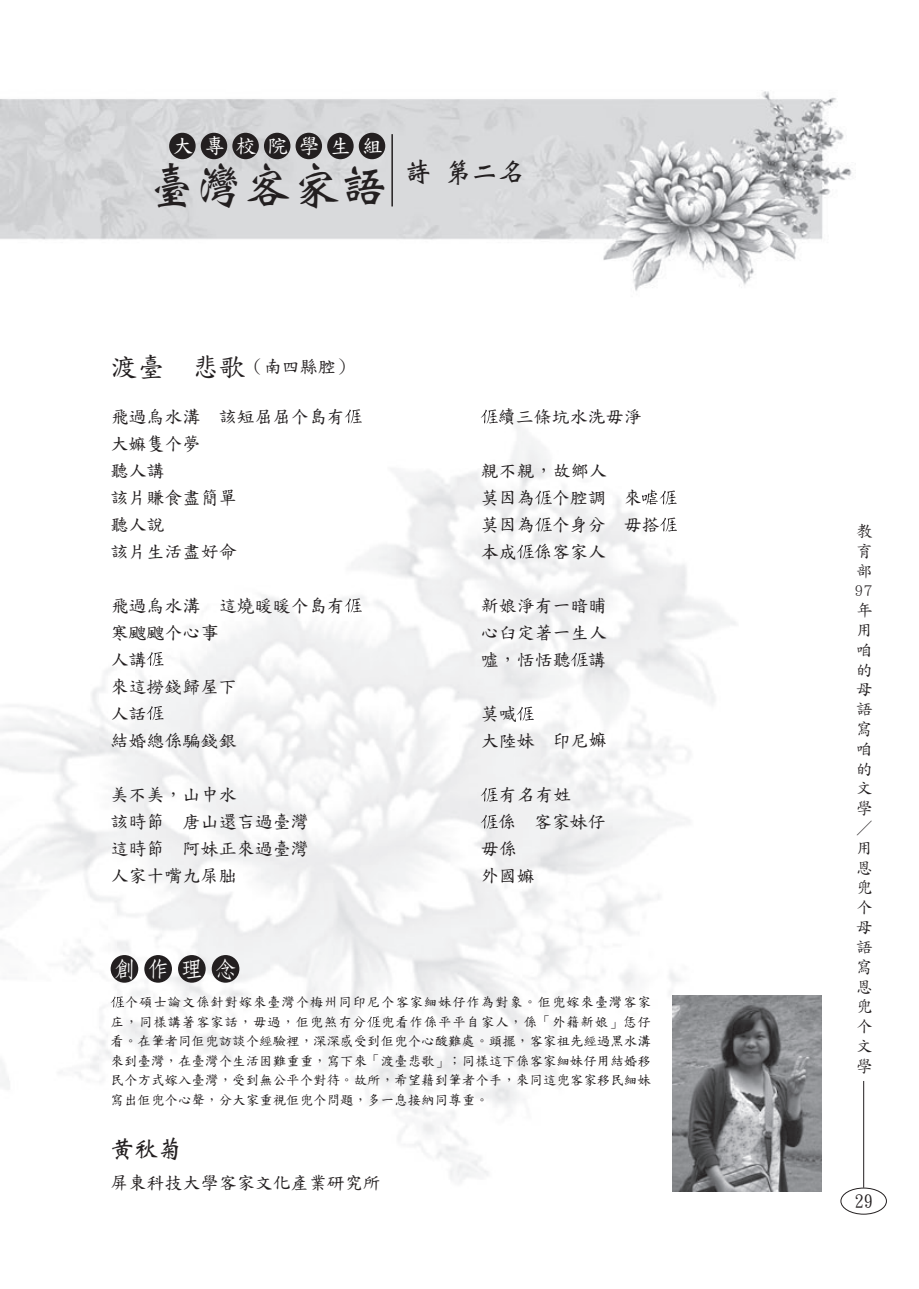
<style>
.page{position:relative;width:919px;height:1289px;background:#fff}
.page>*{position:absolute;margin:0;border:0;box-sizing:border-box;transform-origin:0 0}
.t1{font:700 48px "Wei Bei";color:#231f20}
.t2{font:700 27px "Wei Bei";color:#231f20}
.t3{font:700 24px "Wei Bei";color:#231f20}
.t4{font:700 22.5px "Nan Sung";color:#fff}
.t5{font:21px "DF Kai Shu SB Estd BF";color:#fff}
.內文{font:18px "DF Kai Shu SB Estd BF";color:#231f20}
.主標{font:18px "DF Kai Shu SB Estd BF";color:#231f20}
.t6{font:16.5px/19.8px "DF Kai Shu Std W5";color:#231f20;text-align:justify}
.t7{font:15px "DF Kai Shu Std W5";color:#231f20;scale:.9 1}
.理念{font:13.5px/19.5px "DF Kai Shu SB Estd BF";color:#231f20;text-align:justify}
.s1{font-size:27px}
.s2{font-size:19.05px}
</style>
<div class="page">
<img style="left:0;top:91px;width:887px;height:1124px">
<hr style="left:863px;top:1080px;width:1px;height:107px;background:#231f20">
<div style="left:840px;top:1187px;width:46px;height:27px;border:1px solid #231f20;border-radius:50%"></div>
<div style="left:169px;top:133px;width:27px;height:26px;background:#231f20;border-radius:50%"></div>
<div style="left:201px;top:133px;width:26px;height:26px;background:#231f20;border-radius:50%"></div>
<div style="left:232px;top:133px;width:27px;height:26px;background:#231f20;border-radius:50%"></div>
<div style="left:264px;top:133px;width:26px;height:26px;background:#231f20;border-radius:50%"></div>
<div style="left:295px;top:133px;width:27px;height:26px;background:#231f20;border-radius:50%"></div>
<div style="left:327px;top:133px;width:26px;height:26px;background:#231f20;border-radius:50%"></div>
<div style="left:359px;top:133px;width:26px;height:26px;background:#231f20;border-radius:50%"></div>
<hr style="left:391px;top:134px;width:2px;height:72px;background:#231f20">
<svg style="left:480px;top:409px;width:17px;height:14px"></svg>
<svg style="left:534px;top:490px;width:17px;height:14px"></svg>
<svg style="left:641px;top:489px;width:35px;height:15px"></svg>
<svg style="left:534px;top:517px;width:17px;height:14px"></svg>
<svg style="left:659px;top:517px;width:17px;height:14px"></svg>
<svg style="left:516px;top:544px;width:17px;height:14px"></svg>
<svg style="left:570px;top:652px;width:17px;height:14px"></svg>
<svg style="left:516px;top:706px;width:17px;height:14px"></svg>
<svg style="left:480px;top:787px;width:17px;height:14px"></svg>
<svg style="left:480px;top:814px;width:17px;height:14px"></svg>
<svg style="left:345px;top:409px;width:17px;height:14px"></svg>
<svg style="left:345px;top:598px;width:17px;height:14px"></svg>
<svg style="left:147px;top:652px;width:17px;height:14px"></svg>
<svg style="left:147px;top:706px;width:17px;height:14px"></svg>
<div style="left:111px;top:955px;width:27px;height:27px;background:#231f20;border-radius:50%"></div>
<div style="left:144px;top:955px;width:28px;height:27px;background:#231f20;border-radius:50%"></div>
<div style="left:178px;top:955px;width:28px;height:27px;background:#231f20;border-radius:50%"></div>
<div style="left:212px;top:955px;width:27px;height:27px;background:#231f20;border-radius:50%"></div>
<img style="left:672px;top:995px;width:149px;height:196px">
<svg style="left:111px;top:996px;width:13px;height:11px"></svg>
<svg style="left:367px;top:1016px;width:13px;height:11px"></svg>
<p class="t5" style="left:173px;top:135px;width:211px">大 專 校 院 學 生 組</p>
<p class="t1" style="left:148px;top:162px;width:241px">臺灣客家語</p>
<p class="t2" style="left:404px;top:158px;width:123px">詩 第二名</p>
<p class="主標" style="left:111px;top:357px;width:245px"><span class="s1">渡臺　悲歌</span>（南四縣腔）</p>
<p class="內文" style="left:111px;top:407px;width:235px">飛過烏水溝 該短屈屈个島有</p>
<p class="內文" style="left:111px;top:434px;width:91px">大嫲隻个夢</p>
<p class="內文" style="left:111px;top:461px;width:65px">聽人講</p>
<p class="內文" style="left:111px;top:488px;width:128px">該片賺食盡簡單</p>
<p class="內文" style="left:111px;top:515px;width:64px">聽人說</p>
<p class="內文" style="left:111px;top:542px;width:128px">該片生活盡好命</p>
<p class="內文" style="left:111px;top:596px;width:236px">飛過烏水溝 這燒暖暖个島有</p>
<p class="內文" style="left:111px;top:623px;width:110px">寒颼颼个心事</p>
<p class="內文" style="left:111px;top:650px;width:47px">人講</p>
<p class="內文" style="left:111px;top:677px;width:127px">來這撈錢歸屋下</p>
<p class="內文" style="left:111px;top:704px;width:46px">人話</p>
<p class="內文" style="left:111px;top:731px;width:128px">結婚總係騙錢銀</p>
<p class="內文" style="left:111px;top:785px;width:128px">美不美，山中水</p>
<p class="內文" style="left:111px;top:812px;width:200px">該時節 唐山還吂過臺灣</p>
<p class="內文" style="left:111px;top:839px;width:200px">這時節 阿妹正來過臺灣</p>
<p class="內文" style="left:111px;top:866px;width:128px">人家十嘴九屎朏</p>
<p class="內文" style="left:497px;top:407px;width:145px">續三條坑水洗毋淨</p>
<p class="內文" style="left:480px;top:461px;width:127px">親不親，故鄉人</p>
<p class="內文" style="left:480px;top:488px;width:163px">莫因為 个腔調 來</p>
<p class="內文" style="left:480px;top:515px;width:181px">莫因為 个身分 毋搭</p>
<p class="內文" style="left:480px;top:542px;width:127px">本成 係客家人</p>
<p class="內文" style="left:480px;top:596px;width:138px">新娘淨有一暗晡</p>
<p class="內文" style="left:480px;top:623px;width:127px">心臼定著一生人</p>
<p class="內文" style="left:480px;top:650px;width:136px">噓，恬恬聽 講</p>
<p class="內文" style="left:480px;top:704px;width:48px">莫喊</p>
<p class="內文" style="left:480px;top:731px;width:127px">大陸妹　印尼<span class="s2">嫲</span></p>
<p class="內文" style="left:498px;top:785px;width:74px">有名有姓</p>
<p class="內文" style="left:497px;top:812px;width:109px">係　客家妹仔</p>
<p class="內文" style="left:480px;top:839px;width:37px">毋係</p>
<p class="內文" style="left:480px;top:866px;width:55px">外國嫲</p>
<p class="t4" style="left:113px;top:957px;width:125px">創 作 理 念</p>
<p class="理念" style="left:111px;top:992px;width:542px;text-indent:14px">个碩士論文係針對嫁來臺灣个梅州同印尼个客家細妹仔作為對象。佢兜嫁來臺灣客家庄，同樣講著客家話，毋過，佢兜煞冇分 兜看作係平平自家人，係「外籍新娘」恁仔看。在筆者同佢兜訪談个經驗裡，深深感受到佢兜个心酸難處。頭擺，客家祖先經過黑水溝來到臺灣，在臺灣个生活困難重重，寫下來「渡臺悲歌」；同樣這下係客家細妹仔用結婚移民个方式嫁入臺灣，受到無公平个對待。故所，希望藉到筆者个手，來同這兜客家移民細妹寫出佢兜个心聲，分大家重視佢兜个問題，多一息接納同尊重。</p>
<p class="t3" style="left:111px;top:1136px;width:73px">黃秋菊</p>
<p class="內文" style="left:111px;top:1173px;width:281px">屏東科技大學客家文化產業研究所</p>
<p class="t6" style="left:856px;top:521px;width:18px">教育部</p>
<p class="t7" style="left:852px;top:582px;width:27px">９７</p>
<p class="t6" style="left:856px;top:600px;width:17px;text-align:left">年用咱的母語寫咱的文學／用恩兜个母語寫恩兜个文學</p>
<h3 class="內文" style="left:854px;top:1192px;width:19px">29</h3>
</div>
